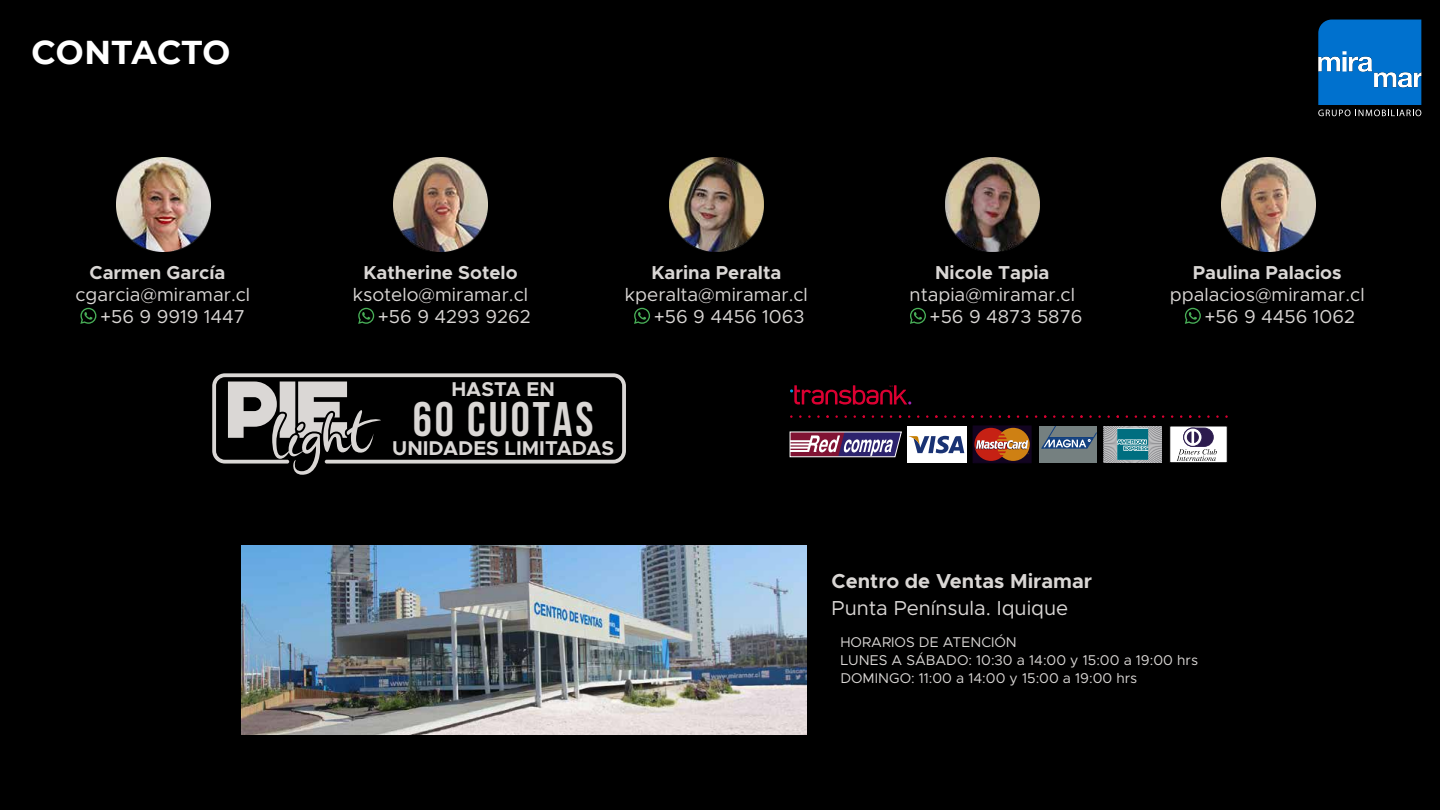
<style>
.page{position:relative;width:1440px;height:810px;background:#000}
.page>*{position:absolute;margin:0;border:0;box-sizing:border-box;transform-origin:0 0}
.t1{font:700 48.3px "Bebas Neue";letter-spacing:.06em;color:#dad7d5}
.t2{font:700 33px "Montserrat";letter-spacing:.01em;color:#fff}
.t3{font:20.33px "Metropolis";color:#dad7d5}
.t4{font:700 20.33px "Metropolis";color:#dad7d5}
.t5{font:700 20.02px "Metropolis";color:#dad7d5}
.t6{font:18.75px/22px "Metropolis";color:#dad7d5;text-align:right}
.t7{font:700 18.75px "Metropolis";color:#dad7d5}
.t8{font:14.17px/18.3px "Metropolis";color:#dad7d5}
</style>
<div class="page">
<svg style="left:1318px;top:20px;width:103px;height:96px;background:#1a73bc"></svg>
<img style="left:394px;top:158px;width:94px;height:93px">
<img style="left:946px;top:158px;width:93px;height:93px">
<img style="left:1221px;top:158px;width:94px;height:93px">
<img style="left:117px;top:158px;width:94px;height:93px">
<img style="left:670px;top:158px;width:94px;height:93px">
<svg style="left:80px;top:308px;width:16px;height:16px"></svg>
<svg style="left:634px;top:308px;width:16px;height:16px"></svg>
<svg style="left:1185px;top:308px;width:16px;height:16px"></svg>
<svg style="left:358px;top:308px;width:16px;height:16px"></svg>
<svg style="left:910px;top:308px;width:16px;height:16px"></svg>
<svg style="left:212px;top:373px;width:414px;height:102px"></svg>
<svg style="left:790px;top:432px;width:112px;height:25px;background:#866387"></svg>
<div style="left:1039px;top:426px;width:57px;height:37px;background:#758080"></div>
<svg style="left:1042px;top:426px;width:54px;height:22px"></svg>
<div style="left:973px;top:426px;width:58px;height:37px;background:#120421"></div>
<svg style="left:974px;top:428px;width:56px;height:33px;background:#aa5836"></svg>
<div style="left:1170px;top:426px;width:57px;height:37px;background:#fff;border:1px solid #000"></div>
<svg style="left:1177px;top:428px;width:40px;height:33px"></svg>
<svg style="left:1104px;top:426px;width:58px;height:37px;background:#729ca4"></svg>
<div style="left:907px;top:426px;width:59px;height:37px;background:#fff"></div>
<svg style="left:909px;top:436px;width:55px;height:17px"></svg>
<svg style="left:790px;top:385px;width:121px;height:20px"></svg>
<img style="left:242px;top:546px;width:564px;height:188px">
<h2 class="t2" style="left:32px;top:29px;width:200px">CONTACTO</h2>
<p class="t7" style="left:90px;top:261px;width:137px">Carmen García</p>
<p class="t6" style="left:75px;top:284px;width:176px">cgarcia@miramar.cl +56 9 9919 1447</p>
<p class="t7" style="left:363px;top:261px;width:156px">Katherine Sotelo</p>
<p class="t6" style="left:353px;top:284px;width:179px">ksotelo@miramar.cl +56 9 4293 9262</p>
<p class="t7" style="left:651px;top:261px;width:132px">Karina Peralta</p>
<p class="t6" style="left:625px;top:284px;width:184px">kperalta@miramar.cl +56 9 4456 1063</p>
<p class="t5" style="left:451px;top:377px;width:105px">HASTA EN</p>
<h1 class="t1" style="left:413px;top:393px;width:182px">60 CUOTAS</h1>
<p class="t5" style="left:392px;top:435px;width:223px">UNIDADES LIMITADAS</p>
<p class="t7" style="left:935px;top:261px;width:116px">Nicole Tapia</p>
<p class="t6" style="left:930px;top:284px;width:155px;text-align:left;text-indent:-20px">ntapia@miramar.cl +56 9 4873 5876</p>
<p class="t7" style="left:1193px;top:261px;width:150px">Paulina Palacios</p>
<p class="t6" style="left:1204px;top:284px;width:162px;text-align:left;text-indent:-35px">ppalacios@miramar.cl +56 9 4456 1062</p>
<p class="t4" style="left:832px;top:568px;width:262px">Centro de Ventas Miramar</p>
<p class="t3" style="left:832px;top:595px;width:238px">Punta Península. Iquique</p>
<p class="t8" style="left:840px;top:633px;width:359px">HORARIOS DE ATENCIÓN<br>LUNES A SÁBADO: 10:30 a 14:00 y 15:00 a 19:00 hrs<br>DOMINGO: 11:00 a 14:00 y 15:00 a 19:00 hrs</p>
</div>
